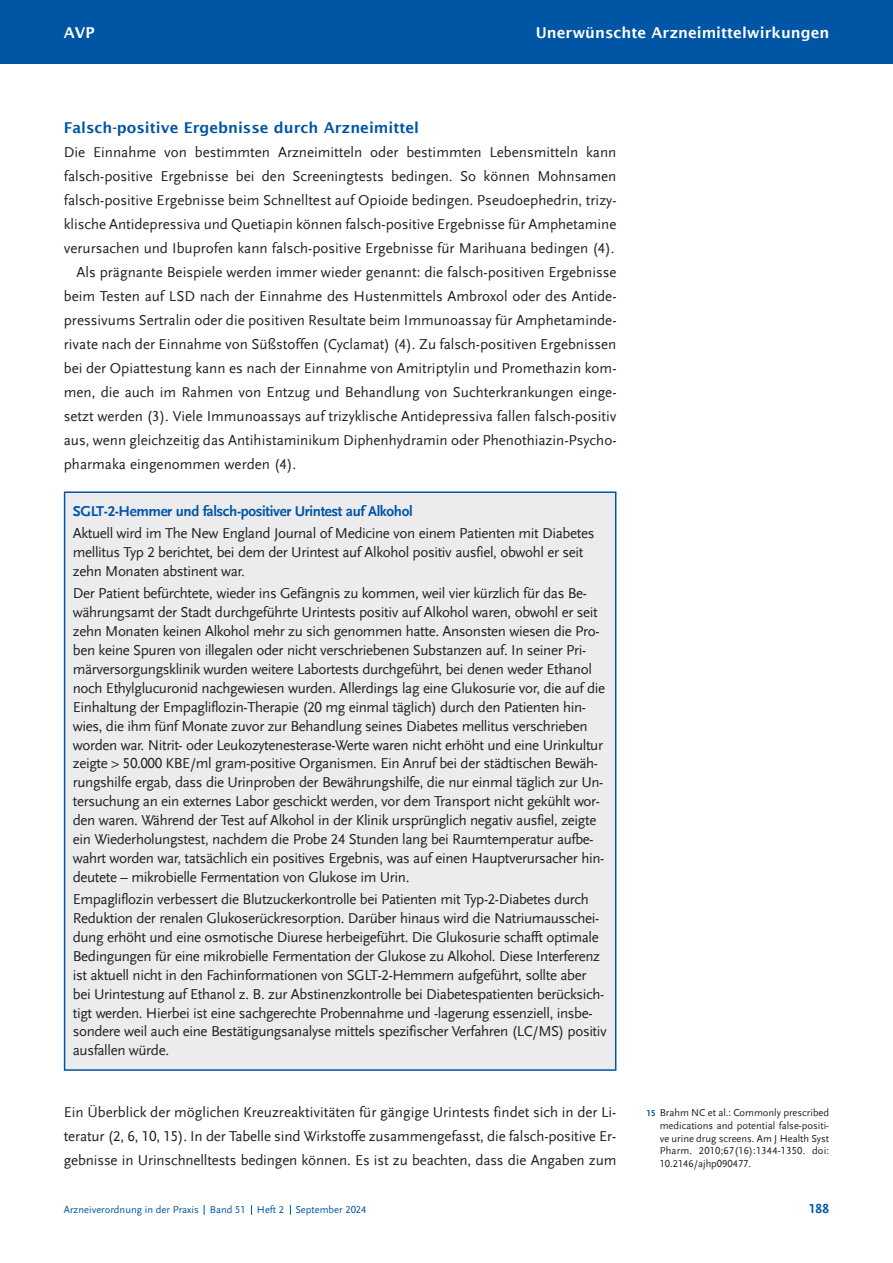
<style>
.page{position:relative;width:893px;height:1263px;background:#fff}
.page>*{position:absolute;margin:0;border:0;box-sizing:border-box;transform-origin:0 0}
.t1{font:15px/18.9px "Scala Sans LF";letter-spacing:-.025em;color:#231f20;text-align:justify}
.t2{font:700 15px "Scala Sans LF";letter-spacing:-.025em;color:#0155a5}
.t3{font:600 15px "Lucida Sans";color:#0155a5}
.t4{font:600 15px "Lucida Sans";color:#fff}
.t5{font:700 13.5px "Scala Sans LF";color:#0155a5}
.t6{font:10.5px/12.6px "Scala Sans LF";color:#231f20;text-align:justify}
.t7{font:10.5px "Scala Sans LF";color:#0155a5}
.s1{font-weight:700;font-size:9px;color:#0155a5}
</style>
<div class="page">
<div style="left:0;top:0;width:893px;height:64px;background:#0155a5"></div>
<div style="left:65px;top:493px;width:550px;height:576px;background:#ececee"></div>
<div style="left:64px;top:491px;width:552px;height:580px;border:2px solid #0155a5"></div>
<p class="t4" style="left:64px;top:24px;width:32px">AVP</p>
<p class="t4" style="left:536px;top:24px;width:295px">Unerwünschte Arzneimittelwirkungen</p>
<p class="t3" style="left:64px;top:119px;width:357px">Falsch-positive Ergebnisse durch Arzneimittel</p>
<p class="t1" style="left:64px;top:141px;width:554px;line-height:24px">Die Einnahme von bestimmten Arzneimitteln oder bestimmten Lebensmitteln kann falsch-positive Ergebnisse bei den Screeningtests bedingen. So können Mohnsamen falsch-positive Ergebnisse beim Schnelltest auf Opioide bedingen. Pseudoephedrin, trizy&shy;klische Antidepressiva und Quetiapin können falsch-positive Ergebnisse für Amphetamine verursachen und Ibuprofen kann falsch-positive Ergebnisse für Marihuana bedingen (4).</p>
<p class="t1" style="left:64px;top:261px;width:554px;line-height:24px;text-indent:13px">Als prägnante Beispiele werden immer wieder genannt: die falsch-positiven Ergebnisse beim Testen auf LSD nach der Einnahme des Hustenmittels Ambroxol oder des Antide&shy;pressivums Sertralin oder die positiven Resultate beim Immunoassay für Amphetaminde&shy;rivate nach der Einnahme von Süßstoffen (Cyclamat) (4). Zu falsch-positiven Ergebnissen bei der Opiattestung kann es nach der Einnahme von Amitriptylin und Promethazin kom&shy;men, die auch im Rahmen von Entzug und Behandlung von Suchterkrankungen einge - setzt werden (3). Viele Immunoassays auf trizyklische Antidepressiva fallen falsch-positiv aus, wenn gleichzeitig das Antihistaminikum Diphenhydramin oder Phenothiazin-Psycho&shy;pharmaka eingenommen werden (4).</p>
<p class="t2" style="left:73px;top:503px;width:341px">SGLT -2- Hemmer und falsch-positiver Urintest auf Alkohol</p>
<p class="t1" style="left:73px;top:524px;width:523px;text-align:left">Aktuell wird im The New England Journal of Medicine von einem Patienten mit Diabetes mellitus Typ 2 berichtet, bei dem der Urintest auf Alkohol positiv ausfiel, obwohl er seit zehn Monaten abstinent war.</p>
<p class="t1" style="left:73px;top:585px;width:534px;text-align:left">Der Patient befürchtete, wieder ins Gefängnis zu kommen, weil vier kürzlich für das Be&shy;währungsamt der Stadt durchgeführte Urintests positiv auf Alkohol waren, obwohl er seit zehn Monaten keinen Alkohol mehr zu sich genommen hatte. Ansonsten wiesen die Pro&shy;ben keine Spuren von illegalen oder nicht verschriebenen Substanzen auf. In seiner Pri&shy;märversorgungsklinik wurden weitere Labortests durchgeführt, bei denen weder Ethanol noch Ethylglucuronid nachgewiesen wurden. Allerdings lag eine Glukosurie vor, die auf die Einhaltung der Empagliflozin-Therapie (20 mg einmal täglich) durch den Patienten hin&shy;wies, die ihm fünf Monate zuvor zur Behandlung seines Diabetes mellitus verschrieben worden war. Nitrit- oder Leukozytenesterase-Werte waren nicht erhöht und eine Urinkultur zeigte &gt; 50.000 KBE/ml gram-positive Organismen. Ein Anruf bei der städtischen Bewäh&shy;rungshilfe ergab, dass die Urinproben der Bewährungshilfe, die nur einmal täglich zur Un&shy;tersuchung an ein externes Labor geschickt werden, vor dem Transport nicht gekühlt wor&shy;den waren. Während der Test auf Alkohol in der Klinik ursprünglich negativ ausfiel, zeigte ein Wiederholungstest, nachdem die Probe 24 Stunden lang bei Raumtemperatur aufbe&shy;wahrt worden war, tatsächlich ein positives Ergebnis, was auf einen Hauptverursacher hin&shy;deutete – mikrobielle Fermentation von Glukose im Urin.</p>
<p class="t1" style="left:73px;top:890px;width:536px;text-align:left">Empagliflozin verbessert die Blutzuckerkontrolle bei Patienten mit Typ-2-Diabetes durch Reduktion der renalen Glukoserückresorption. Darüber hinaus wird die Natriumausschei&shy;dung erhöht und eine osmotische Diurese herbeigeführt. Die Glukosurie schafft optimale Bedingungen für eine mikrobielle Fermentation der Glukose zu Alkohol. Diese Interferenz ist aktuell nicht in den Fachinformationen von SGLT-2-Hemmern aufgeführt, sollte aber bei Urintestung auf Ethanol z. B. zur Abstinenzkontrolle bei Diabetespatienten berücksich&shy;tigt werden. Hierbei ist eine sachgerechte Probennahme und -lagerung essenziell, insbe&shy;sondere weil auch eine Bestätigungsanalyse mittels spezifischer Verfahren (LC/MS) positiv ausfallen würde.</p>
<p class="t1" style="left:64px;top:1101px;width:554px;line-height:24px">Ein Überblick der möglichen Kreuzreaktivitäten für gängige Urintests findet sich in der Li&shy;teratur (2, 6, 10, 15). In der Tabelle sind Wirkstoffe zusammengefasst, die falsch-posi ti ve Er&shy;gebnisse in Urinschnelltests bedingen können. Es ist zu beachten, dass die Angaben zum</p>
<p class="t6" style="left:660px;top:1107px;width:171px;text-indent:-13px"><span class="s1">15</span> Brahm NC et al.: Commonly prescribed medications and potential false-positi&shy;ve urine drug screens. Am J Health Syst Pharm. 2010;67(16):1344-1350. doi:<br>10.2146/ajhp090477.</p>
<p class="t7" style="left:64px;top:1204px;width:304px">Arzneiverordnung in der Praxis Band 51 Heft 2 September 2024</p>
<p class="t5" style="left:809px;top:1202px;width:22px">188</p>
</div>
